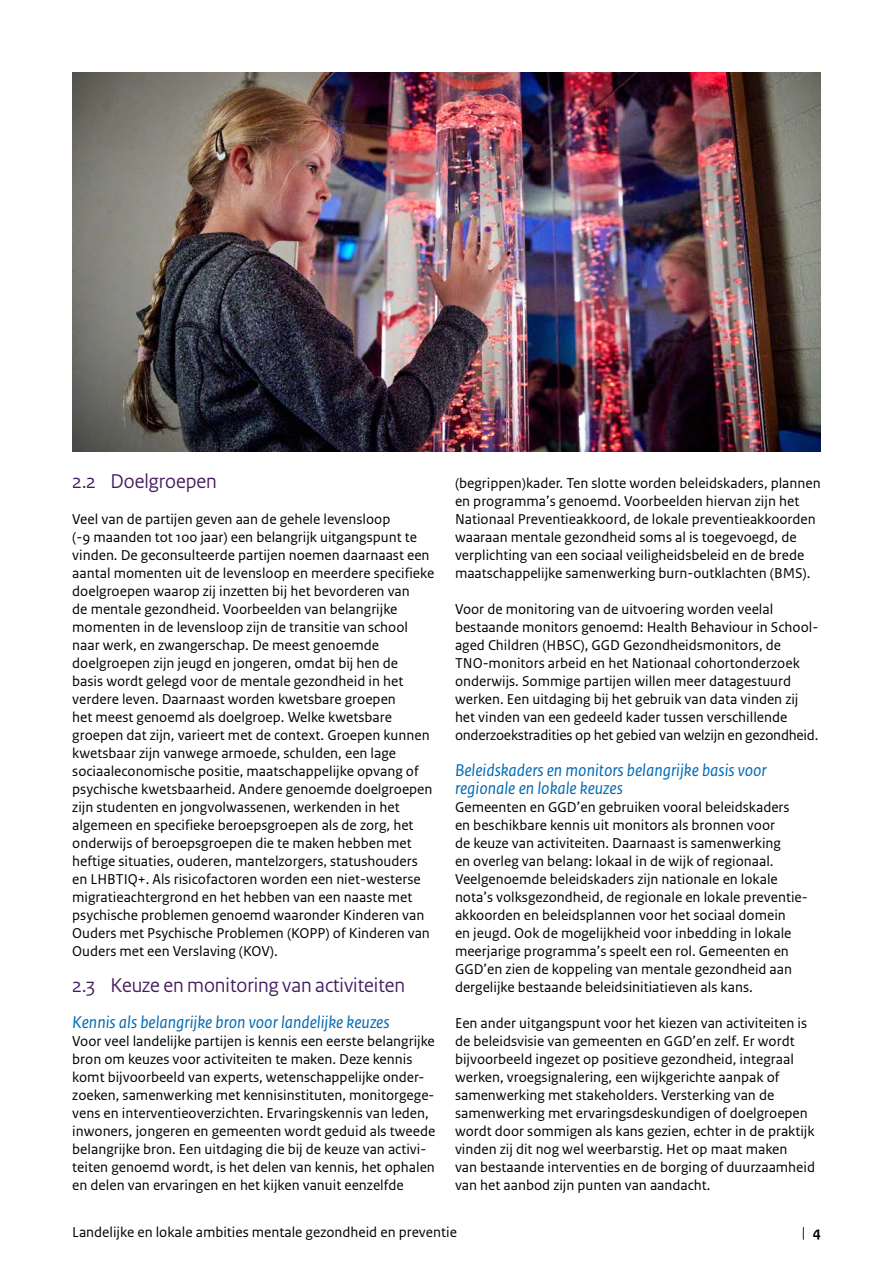
<style>
.page{position:relative;width:893px;height:1263px;background:#fff}
.page>*{position:absolute;margin:0;border:0;box-sizing:border-box;transform-origin:0 0}
.H3_Paragraafkop{font:21px "Rijksoverheid Sans Heading";color:#44195e}
.H4_Alineakop{font:italic 18px/18px "Rijksoverheid Sans Text";color:#0069b3}
.P_Broodtekst-sans{font:15px/18px "Rijksoverheid Sans Text";color:#000}
.P_Broodtekst-sans_wi{font:15px/18px "Rijksoverheid Sans Text";color:#000}
.s1{font-weight:700}
</style>
<div class="page">
<img style="left:72px;top:72px;width:749px;height:380px">
<h3 class="H3_Paragraafkop" style="left:72px;top:469px;width:146px">2.2 Doelgroepen</h3>
<p class="P_Broodtekst-sans" style="left:72px;top:510px;width:364px">Veel van de partijen geven aan de gehele levensloop<br>(-9 maanden tot 100 jaar) een belangrijk uitgangspunt te vinden. De geconsulteerde partijen noemen daarnaast een aantal momenten uit de levensloop en meerdere specifieke doelgroepen waarop zij inzetten bij het bevorderen van<br>de mentale gezondheid. Voorbeelden van belangrijke momenten in de levensloop zijn de transitie van school naar werk, en zwangerschap. De meest genoemde doelgroepen zijn jeugd en jongeren, omdat bij hen de<br>basis wordt gelegd voor de mentale gezondheid in het verdere leven. Daarnaast worden kwetsbare groepen<br>het meest genoemd als doelgroep. Welke kwetsbare groepen dat zijn, varieert met de context. Groepen kunnen kwetsbaar zijn vanwege armoede, schulden, een lage sociaaleconomische positie, maatschappelijke opvang of psychische kwetsbaarheid. Andere genoemde doelgroepen zijn studenten en jongvolwassenen, werkenden in het algemeen en specifieke beroepsgroepen als de zorg, het onderwijs of beroepsgroepen die te maken hebben met heftige situaties, ouderen, mantelzorgers, statushouders en LHBTIQ+. Als risicofactoren worden een niet-westerse migratieachtergrond en het hebben van een naaste met psychische problemen genoemd waaronder Kinderen van Ouders met Psychische Problemen (KOPP) of Kinderen van Ouders met een Verslaving (KOV).</p>
<h3 class="H3_Paragraafkop" style="left:72px;top:973px;width:334px">2.3 Keuze en monitoring van activiteiten</h3>
<h4 class="H4_Alineakop" style="left:72px;top:1013px;width:319px">Kennis als belangrijke bron voor landelijke keuzes</h4>
<p class="P_Broodtekst-sans" style="left:72px;top:1032px;width:364px">Voor veel landelijke partijen is kennis een eerste belangrijke bron om keuzes voor activiteiten te maken. Deze kennis komt bijvoorbeeld van experts, wetenschappelijke onder&shy;zoeken, samenwerking met kennisinstituten, monitorgege&shy;vens en interventieoverzichten. Ervaringskennis van leden, inwoners, jongeren en gemeenten wordt geduid als tweede belangrijke bron. Een uitdaging die bij de keuze van activi&shy;teiten genoemd wordt, is het delen van kennis, het ophalen en delen van ervaringen en het kijken vanuit eenzelfde</p>
<p class="P_Broodtekst-sans" style="left:455px;top:474px;width:367px">(begrippen)kader. Ten slotte worden beleidskaders, plannen en programma’s genoemd. Voorbeelden hiervan zijn het Nationaal Preventieakkoord, de lokale preventieakkoorden waaraan mentale gezondheid soms al is toegevoegd, de verplichting van een sociaal veiligheidsbeleid en de brede maatschappelijke samenwerking burn-outklachten (BMS).</p>
<p class="P_Broodtekst-sans_wi" style="left:455px;top:600px;width:365px">Voor de monitoring van de uitvoering worden veelal bestaande monitors genoemd: Health Behaviour in School&shy;aged Children (HBSC), GGD Gezondheidsmonitors, de TNO-monitors arbeid en het Nationaal cohortonderzoek onderwijs. Sommige partijen willen meer datagestuurd werken. Een uitdaging bij het gebruik van data vinden zij het vinden van een gedeeld kader tussen verschillende onderzoekstradities op het gebied van welzijn en gezondheid.</p>
<h4 class="H4_Alineakop" style="left:455px;top:761px;width:313px">Beleidskaders en monitors belangrijke basis voor regionale en lokale keuzes</h4>
<p class="P_Broodtekst-sans" style="left:455px;top:798px;width:352px">Gemeenten en GGD’en gebruiken vooral beleidskaders en beschikbare kennis uit monitors als bronnen voor<br>de keuze van activiteiten. Daarnaast is samenwerking<br>en overleg van belang: lokaal in de wijk of regionaal.<br>Veelgenoemde beleidskaders zijn nationale en lokale nota’s volksgezondheid, de regionale en lokale preventie&shy;akkoorden en beleidsplannen voor het sociaal domein<br>en jeugd. Ook de mogelijkheid voor inbedding in lokale meerjarige programma’s speelt een rol. Gemeenten en GGD’en zien de koppeling van mentale gezondheid aan dergelijke bestaande beleidsinitiatieven als kans.</p>
<p class="P_Broodtekst-sans_wi" style="left:455px;top:1014px;width:362px">Een ander uitgangspunt voor het kiezen van activiteiten is de beleidsvisie van gemeenten en GGD’en zelf. Er wordt bijvoorbeeld ingezet op positieve gezondheid, integraal werken, vroegsignalering, een wijkgerichte aanpak of samenwerking met stakeholders. Versterking van de samenwerking met ervaringsdeskundigen of doelgroepen wordt door sommigen als kans gezien, echter in de praktijk vinden zij dit nog wel weerbarstig. Het op maat maken<br>van bestaande interventies en de borging of duurzaamheid van het aanbod zijn punten van aandacht.</p>
<p class="P_Broodtekst-sans" style="left:72px;top:1223px;width:386px">Landelijke en lokale ambities mentale gezondheid en preventie</p>
<p class="P_Broodtekst-sans" style="left:802px;top:1223px;width:21px">| <span class="s1">4</span></p>
</div>
